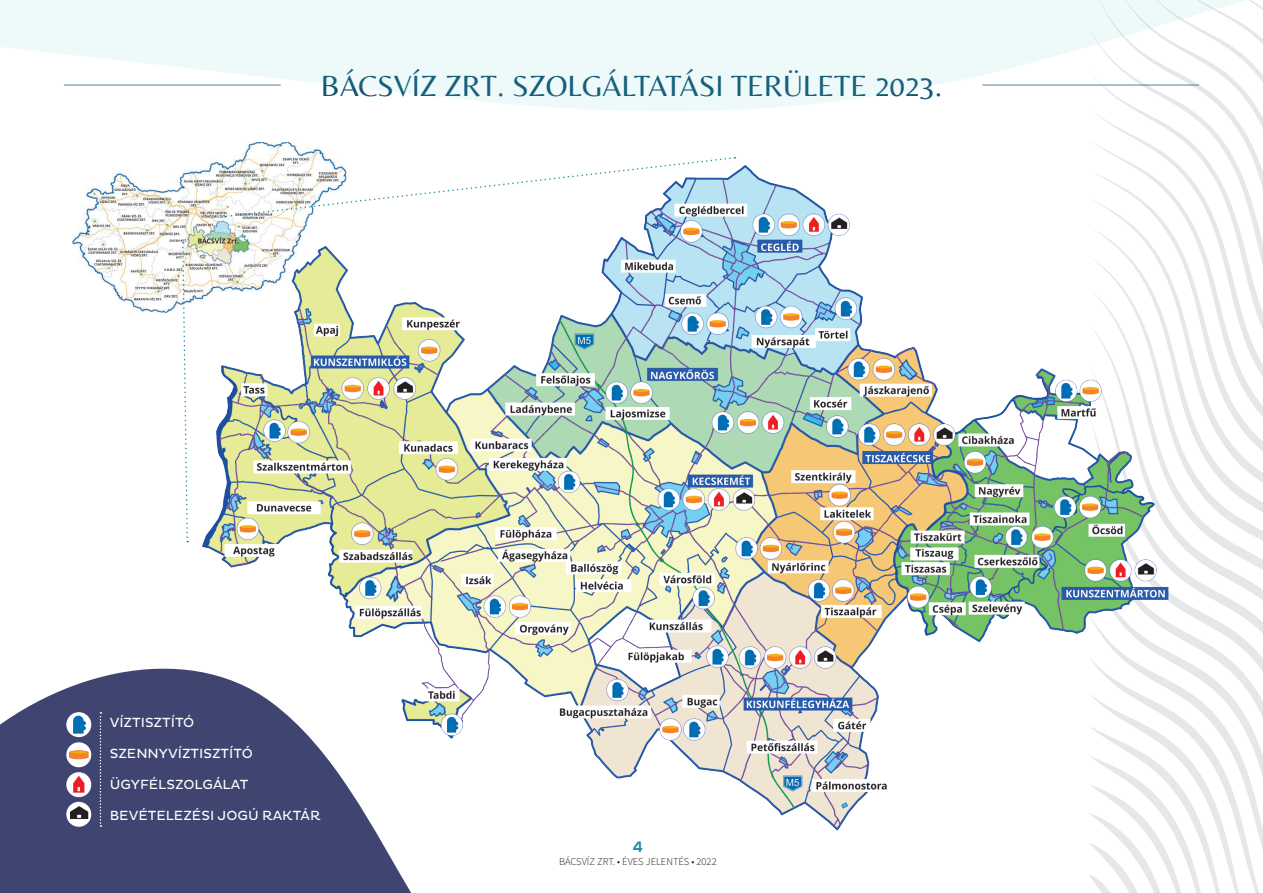
<style>
.page{position:relative;width:1263px;height:893px;background:#fff}
.page>*{position:absolute;margin:0;border:0;box-sizing:border-box;transform-origin:0 0}
.t1{font:30px "Belleza";color:#105673}
.t2{font:700 15px "Nexa";color:#208ba5}
.t3{font:13.5px "Pluto";color:#fff}
.t4{font:300 10.5px "Source Sans Pro";color:#231f20}
</style>
<div class="page">
<svg style="left:1089px;top:112px;width:174px;height:781px"></svg>
<svg style="left:0;top:676px;width:411px;height:217px;background:#4e537b"></svg>
<img style="left:104px;top:142px;width:1083px;height:693px">
<img style="left:72px;top:142px;width:274px;height:171px">
<svg style="left:225px;top:157px;width:510px;height:61px"></svg>
<svg style="left:181px;top:242px;width:8px;height:300px"></svg>
<div style="left:66px;top:772px;width:25px;height:25px;background:#fff;border-radius:50%"></div>
<svg style="left:73px;top:776px;width:11px;height:17px"></svg>
<div style="left:66px;top:712px;width:25px;height:25px;background:#fff;border-radius:50%"></div>
<svg style="left:73px;top:716px;width:13px;height:18px"></svg>
<div style="left:66px;top:802px;width:25px;height:25px;background:#fff;border-radius:50%"></div>
<svg style="left:70px;top:806px;width:18px;height:13px"></svg>
<div style="left:66px;top:742px;width:25px;height:25px;background:#fff;border-radius:50%"></div>
<svg style="left:69px;top:750px;width:19px;height:9px"></svg>
<svg style="left:100px;top:712px;width:1px;height:115px"></svg>
<svg style="left:0;top:0;width:1263px;height:112px;fill:#eef9fa"></svg>
<p class="t1" style="left:321px;top:61px;width:623px">BÁCSVÍZ ZRT. SZOLGÁLTATÁSI TERÜLETE 2023.</p>
<p class="t3" style="left:110px;top:715px;width:86px">VÍZTISZTÍTÓ</p>
<p class="t3" style="left:110px;top:746px;width:145px">SZENNYVÍZTISZTÍTÓ</p>
<p class="t3" style="left:110px;top:777px;width:140px">ÜGYFÉLSZOLGÁLAT</p>
<p class="t3" style="left:110px;top:807px;width:212px">BEVÉTELEZÉSI JOGÚ RAKTÁR</p>
<p class="t2" style="left:633px;top:838px;width:12px">4</p>
<p class="t4" style="left:559px;top:855px;width:159px">BÁCSVÍZ ZRT. • ÉVES JELENTÉS • 2022</p>
</div>
